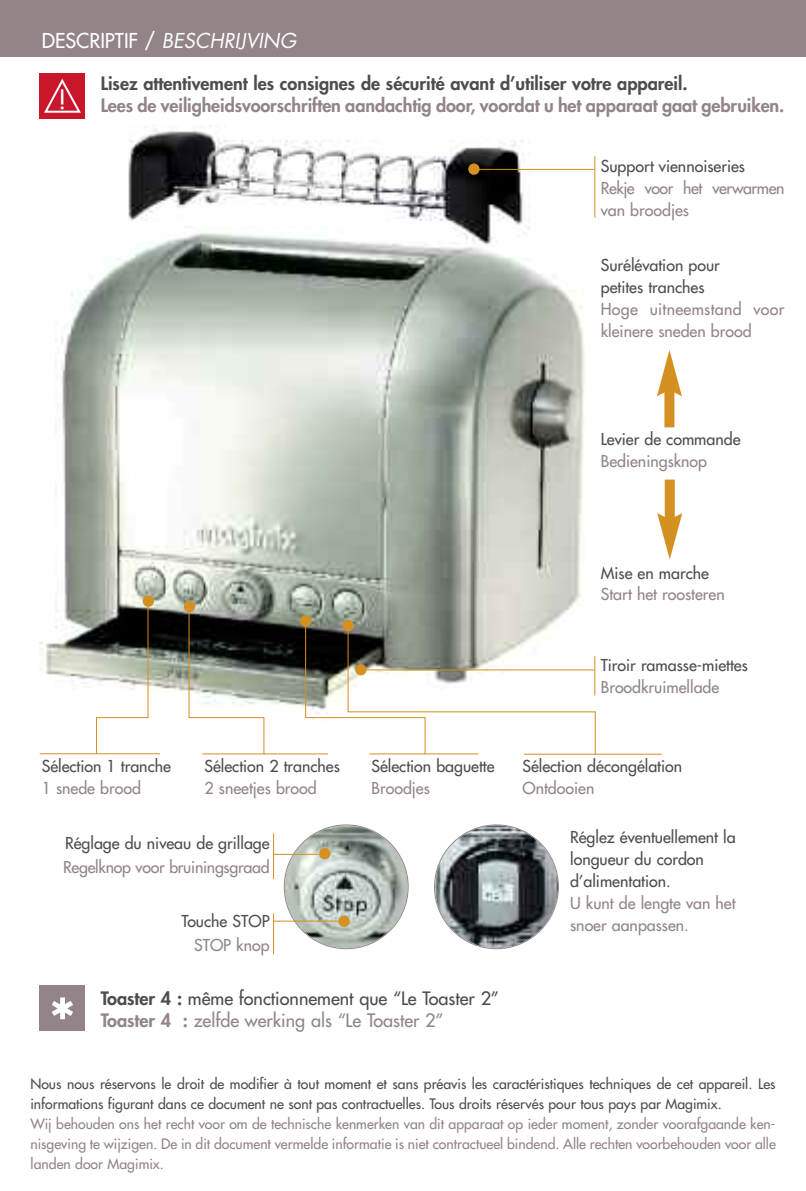
<style>
.page{position:relative;width:806px;height:1191px;background:#fff}
.page>*{position:absolute;margin:0;border:0;box-sizing:border-box;transform-origin:0 0}
.t1{font:70px "Futura";color:#fff}
.t2{font:26px "Futura";color:#fff}
.t3{font:italic 20px "Futura";color:#fff}
.t4{font:18px/22px "Futura";color:#4d4d4d}
.t5{font:800 18px "Futura";letter-spacing:-.005em;color:#928487}
.t6{font:800 18px "Futura";color:#4d4d4d}
.t7{font:16px/22px "Futura";color:#4d4d4d}
.t8{font:16px/22px "Futura";color:#928487}
.t9{font:16px/21.8px "Futura";letter-spacing:.02em;color:#928487}
.t10{font:16px/22px "Futura";letter-spacing:-.03em;color:#928487}
.t11{font:14px/20px "Futura";color:#928487;text-align:justify}
.t12{font:14px/20px "Futura";color:#4d4d4d}
.s1{font-style:normal}
.s2{font-weight:800}
.s3{font-weight:800;color:#928487}
.s4{color:#928487}
</style>
<div class="page">
<div style="left:0;top:0;width:805px;height:57px;background:#928487"></div>
<img style="left:40px;top:250px;width:545px;height:457px">
<div style="left:664px;top:387px;width:10px;height:40px;background:#d49021"></div>
<svg style="left:657px;top:350px;width:24px;height:46px"></svg>
<div style="left:664px;top:479px;width:10px;height:43px;background:#d49021"></div>
<svg style="left:657px;top:513px;width:24px;height:46px"></svg>
<div style="left:40px;top:74px;width:45px;height:45px;background:#ca162b"></div>
<svg style="left:44px;top:79px;width:37px;height:34px"></svg>
<div style="left:40px;top:985px;width:45px;height:45px;background:#928487"></div>
<img style="left:128px;top:125px;width:412px;height:125px">
<div style="left:142px;top:595px;width:12px;height:12px;background:#d49021;border-radius:50%"></div>
<div style="left:184px;top:601px;width:11px;height:11px;background:#d49021;border-radius:50%"></div>
<div style="left:300px;top:615px;width:11px;height:11px;background:#d49021;border-radius:50%"></div>
<img style="left:284px;top:825px;width:123px;height:123px;border-radius:50%">
<img style="left:435px;top:825px;width:122px;height:123px;border-radius:50%">
<div style="left:434px;top:824px;width:124px;height:125px;border:2px solid #928487;border-radius:50%"></div>
<svg style="left:95px;top:600px;width:54px;height:153px"></svg>
<svg style="left:188px;top:605px;width:77px;height:150px"></svg>
<svg style="left:304px;top:619px;width:292px;height:136px"></svg>
<div style="left:355px;top:664px;width:11px;height:11px;background:#d49021;border-radius:50%"></div>
<hr style="left:594px;top:156px;width:1px;height:62px;background:#d49021">
<hr style="left:472px;top:169px;width:122px;height:1px;background:#d49021">
<div style="left:468px;top:163px;width:11px;height:12px;background:#d49021;border-radius:50%"></div>
<div style="left:319px;top:848px;width:11px;height:11px;background:#d49021;border-radius:50%"></div>
<div style="left:338px;top:915px;width:11px;height:12px;background:#d49021;border-radius:50%"></div>
<hr style="left:273px;top:833px;width:1px;height:46px;background:#d49021">
<hr style="left:273px;top:854px;width:45px;height:1px;background:#d49021">
<hr style="left:273px;top:913px;width:1px;height:41px;background:#d49021">
<hr style="left:273px;top:920px;width:72px;height:1px;background:#d49021">
<hr style="left:40px;top:753px;width:120px;height:1px;background:#d49021">
<hr style="left:202px;top:753px;width:126px;height:1px;background:#d49021">
<hr style="left:369px;top:753px;width:109px;height:1px;background:#d49021">
<hr style="left:523px;top:753px;width:138px;height:1px;background:#d49021">
<p class="t3" style="left:42px;top:31px;width:256px"><span class="s1">DESCRIPTIF /</span> BESCHRIJVING</p>
<h2 class="t2" style="left:58px;top:86px;width:10px">!</h2>
<p class="t6" style="left:101px;top:75px;width:588px">Lisez attentivement les consignes de sécurité avant d’utiliser votre appareil.</p>
<p class="t5" style="left:101px;top:97px;width:684px">Lees de veiligheidsvoorschriften aandachtig door, voordat u het apparaat gaat gebruiken.</p>
<p class="t7" style="left:600px;top:156px;width:146px">Support viennoiseries</p>
<p class="t10" style="left:600px;top:178px;width:185px">Rekje voor het verwarmen van broodjes</p>
<p class="t7" style="left:600px;top:255px;width:120px">Surélévation pour petites tranches</p>
<p class="t9" style="left:600px;top:299px;width:185px">Hoge uitneemstand voor kleinere sneden brood</p>
<p class="t7" style="left:600px;top:429px;width:141px">Levier de commande</p>
<p class="t8" style="left:600px;top:451px;width:108px">Bedieningsknop</p>
<p class="t7" style="left:600px;top:563px;width:109px">Mise en marche</p>
<p class="t8" style="left:600px;top:584px;width:125px">Start het roosteren</p>
<p class="t7" style="left:600px;top:655px;width:148px">Tiroir ramasse-miettes</p>
<p class="t8" style="left:600px;top:677px;width:120px">Broodkruimellade</p>
<p class="t7" style="left:42px;top:756px;width:131px">Sélection 1 tranche</p>
<p class="t8" style="left:42px;top:778px;width:101px">1 snede brood</p>
<p class="t7" style="left:204px;top:756px;width:137px">Sélection 2 tranches</p>
<p class="t8" style="left:204px;top:778px;width:114px">2 sneetjes brood</p>
<p class="t7" style="left:65px;top:833px;width:206px">Réglage du niveau de grillage</p>
<p class="t8" style="left:63px;top:857px;width:208px">Regelknop voor bruiningsgraad</p>
<p class="t7" style="left:181px;top:911px;width:89px">Touche STOP</p>
<p class="t8" style="left:194px;top:935px;width:77px">STOP knop</p>
<p class="t7" style="left:371px;top:756px;width:124px">Sélection baguette</p>
<p class="t8" style="left:371px;top:778px;width:60px">Broodjes</p>
<h1 class="t1" style="left:47px;top:989px;width:32px">*</h1>
<p class="t4" style="left:101px;top:988px;width:399px"><span class="s2">Toaster 4 :</span> même fonctionnement que “Le Toaster 2”<br><span class="s3">Toaster 4 :</span> <span class="s4">zelfde werking als “Le Toaster 2”</span></p>
<p class="t7" style="left:522px;top:756px;width:161px">Sélection décongélation</p>
<p class="t8" style="left:522px;top:778px;width:73px">Ontdooien</p>
<p class="t7" style="left:569px;top:827px;width:167px">Réglez éventuellement la longueur du cordon d’alimentation.</p>
<p class="t8" style="left:569px;top:893px;width:167px">U kunt de lengte van het snoer aanpassen.</p>
<p class="t12" style="left:30px;top:1074px;width:746px">Nous nous réservons le droit de modifier à tout moment et sans préavis les caractéristiques techniques de cet appareil. Les informations figurant dans ce document ne sont pas contractuelles. Tous droits réservés pour tous pays par Magimix.</p>
<p class="t11" style="left:30px;top:1114px;width:746px">Wij behouden ons het recht voor om de technische kenmerken van dit apparaat op ieder moment, zonder voorafgaande ken&shy;nisgeving te wijzigen. De in dit document vermelde informatie is niet contractueel bindend. Alle rechten voorbehouden voor alle landen door Magimix.</p>
</div>
